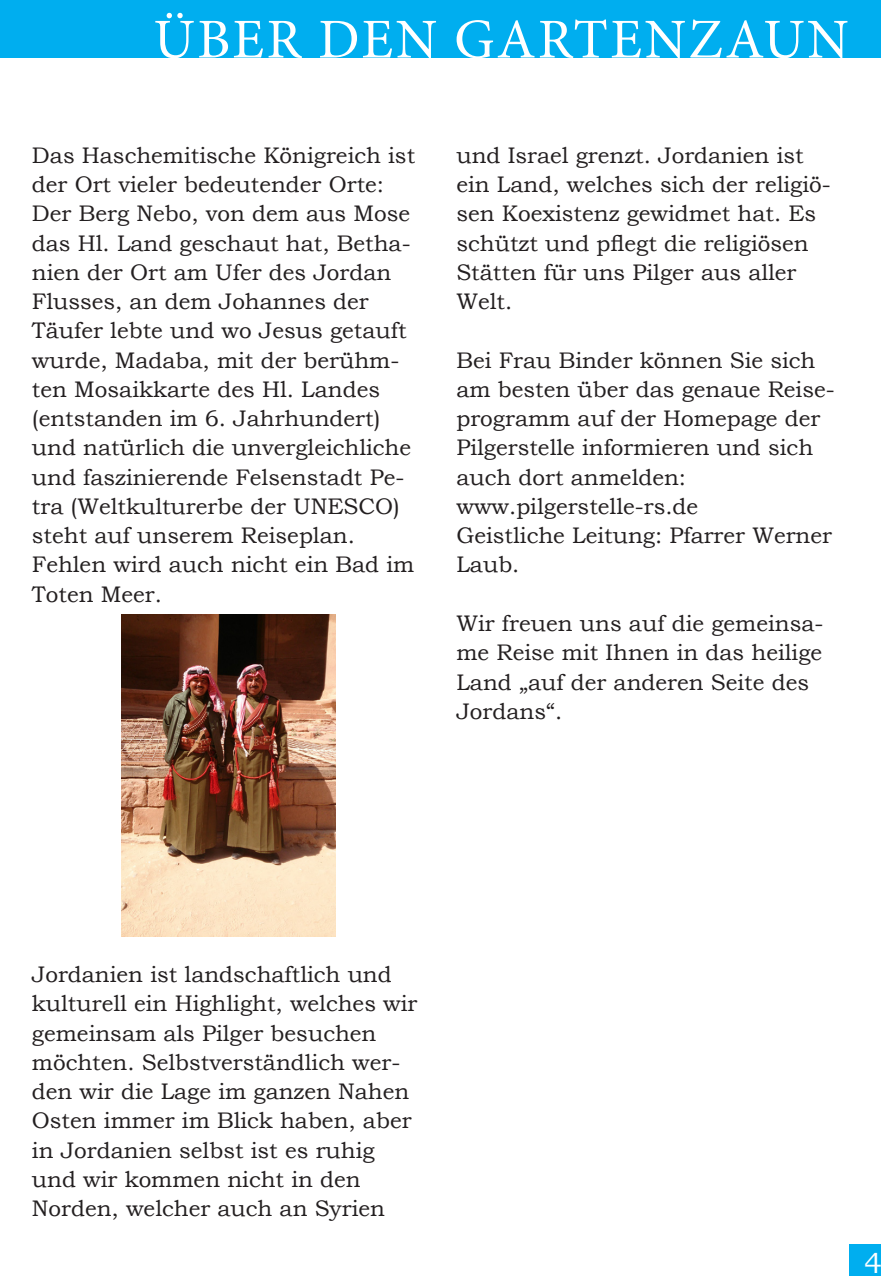
<style>
.page{position:relative;width:881px;height:1276px;background:#fff}
.page>*{position:absolute;margin:0;border:0;box-sizing:border-box;transform-origin:0 0}
.t1{font:56.25px "Minion Pro";letter-spacing:.04em;color:#fff}
.t2{font:29.25px "Bookman Old Style";color:#fff}
.Fließtext{font:22.5px/29.2px "Bookman Old Style";color:#231f20}
</style>
<div class="page">
<div style="left:848px;top:1244px;width:32px;height:32px;background:#00aeef"></div>
<div style="left:0;top:0;width:880px;height:57px;background:#00aeef"></div>
<img style="left:121px;top:615px;width:214px;height:321px">
<h1 class="t1" style="left:153px;top:2px;width:696px">ÜBER DEN GARTENZAUN</h1>
<p class="Fließtext" style="left:32px;top:141px;width:384px">Das Haschemitische Königreich ist der Ort vieler bedeutender Orte:<br>Der Berg Nebo, von dem aus Mose das Hl. Land geschaut hat, Betha&shy;nien der Ort am Ufer des Jordan<br>Flusses, an dem Johannes der<br>Täufer lebte und wo Jesus getauft wurde, Madaba, mit der berühm&shy;ten Mosaikkarte des Hl. Landes (entstanden im 6. Jahrhundert) und natürlich die unvergleichliche und faszinierende Felsenstadt Pe&shy;tra (Weltkulturerbe der UNESCO) steht auf unserem Reiseplan.<br>Fehlen wird auch nicht ein Bad im<br>Toten Meer.</p>
<p class="Fließtext" style="left:456px;top:141px;width:375px">und Israel grenzt. Jordanien ist ein Land, welches sich der religiö&shy;sen Koexistenz gewidmet hat. Es schützt und pflegt die religiösen<br>Stätten für uns Pilger aus aller<br>Welt.</p>
<p class="Fließtext" style="left:456px;top:345px;width:380px">Bei Frau Binder können Sie sich am besten über das genaue Reise&shy;programm auf der Homepage der<br>Pilgerstelle informieren und sich auch dort anmelden:</p>
<p class="Fließtext" style="left:456px;top:492px;width:243px">www.pilgerstelle-rs.de</p>
<p class="Fließtext" style="left:456px;top:521px;width:377px">Geistliche Leitung: Pfarrer Werner<br>Laub.</p>
<p class="Fließtext" style="left:456px;top:609px;width:368px">Wir freuen uns auf die gemeinsa&shy;me Reise mit Ihnen in das heilige<br>Land „auf der anderen Seite des<br>Jordans“.</p>
<p class="Fließtext" style="left:32px;top:960px;width:387px">Jordanien ist landschaftlich und kulturell ein Highlight, welches wir gemeinsam als Pilger besuchen möchten. Selbstverständlich wer&shy;den wir die Lage im ganzen Nahen<br>Osten immer im Blick haben, aber in Jordanien selbst ist es ruhig und wir kommen nicht in den<br>Norden, welcher auch an Syrien</p>
<h2 class="t2" style="left:863px;top:1244px;width:20px">4</h2>
</div>
